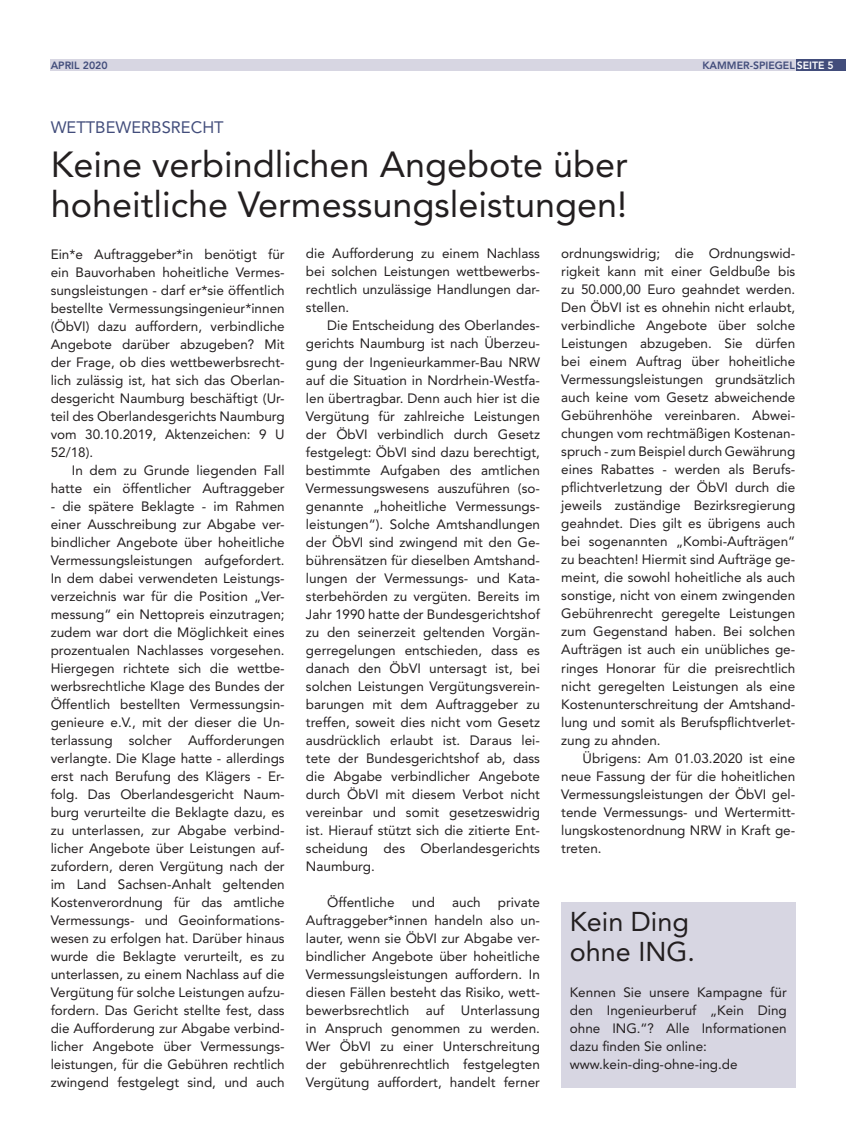
<style>
.page{position:relative;width:846px;height:1144px;background:#fff}
.page>*{position:absolute;margin:0;border:0;box-sizing:border-box;transform-origin:0 0}
.t1{font:36px/40.5px "Avenir LT Std";color:#231f20}
.t2{font:27px/30px "Avenir LT Std";color:#231f20}
.t3{font:16.5px "Avenir LT Std";color:#424d7b}
.t4{font:13.5px/18px "Avenir LT Std";color:#231f20;text-align:justify}
.t5{font:800 10.5px "Avenir LT Std";color:#424d7b}
.s1{color:#fff}
</style>
<div class="page">
<div style="left:794px;top:60px;width:51px;height:11px;background:#424d7b"></div>
<div style="left:50px;top:60px;width:745px;height:11px;background:#d7d6e2"></div>
<div style="left:561px;top:901px;width:234px;height:185px;background:#d7d6e2"></div>
<p class="t5" style="left:51px;top:60px;width:58px">APRIL 2020</p>
<p class="t5" style="left:702px;top:60px;width:133px">KAMMER-SPIEGEL <span class="s1">SEITE 5</span></p>
<p class="t3" style="left:51px;top:117px;width:174px">WETTBEWERBSRECHT</p>
<h1 class="t1" style="left:51px;top:144px;width:578px">Keine verbindlichen Angebote über hoheitliche Vermessungsleistungen!</h1>
<p class="t4" style="left:51px;top:245px;width:235px">Ein*e Auftraggeber*in benötigt für ein Bauvorhaben hoheitliche Vermes&shy;sungsleistungen - darf er*sie öffentlich bestellte Vermessungsingenieur*innen (ÖbVI) dazu auffordern, verbindliche Angebote darüber abzugeben? Mit der Frage, ob dies wettbewerbsrecht&shy;lich zulässig ist, hat sich das Oberlan&shy;desgericht Naumburg beschäftigt (Ur&shy;teil des Oberlandesgerichts Naumburg vom 30.10.2019, Aktenzeichen: 9 U 52/18).</p>
<p class="t4" style="left:51px;top:461px;width:235px;text-align:right">In dem zu Grunde liegenden Fall hatte ein öffentlicher Auftraggeber</p>
<p class="t4" style="left:51px;top:497px;width:235px">- die spätere Beklagte - im Rahmen einer Ausschreibung zur Abgabe ver&shy;bindlicher Angebote über hoheitliche Vermessungsleistungen aufgefordert.<br>In dem dabei verwendeten Leistungs&shy;verzeichnis war für die Position „Ver&shy;messung“ ein Nettopreis einzutragen; zudem war dort die Möglichkeit eines prozentualen Nachlasses vorgesehen.<br>Hiergegen richtete sich die wettbe&shy;werbsrechtliche Klage des Bundes der Öffentlich bestellten Vermessungsin&shy;genieure e.V., mit der dieser die Un&shy;terlassung solcher Aufforderungen verlangte. Die Klage hatte - allerdings erst nach Berufung des Klägers - Er&shy;folg. Das Oberlandesgericht Naum&shy;burg verurteilte die Beklagte dazu, es zu unterlassen, zur Abgabe verbind&shy;licher Angebote über Leistungen auf&shy;zufordern, deren Vergütung nach der im Land Sachsen-Anhalt geltenden Kostenverordnung für das amtliche Vermessungs- und Geoinformations&shy;wesen zu erfolgen hat. Darüber hinaus wurde die Beklagte verurteilt, es zu unterlassen, zu einem Nachlass auf die Vergütung für solche Leistungen aufzu&shy;fordern. Das Gericht stellte fest, dass die Aufforderung zur Abgabe verbind&shy;licher Angebote über Vermessungs&shy;leistungen, für die Gebühren rechtlich zwingend festgelegt sind, und auch</p>
<p class="t4" style="left:561px;top:244px;width:235px">ordnungswidrig; die Ordnungswid&shy;rigkeit kann mit einer Geldbuße bis zu 50.000,00 Euro geahndet werden.<br>Den ÖbVI ist es ohnehin nicht erlaubt, verbindliche Angebote über solche Leistungen abzugeben. Sie dürfen bei einem Auftrag über hoheitliche Vermessungsleistungen grundsätzlich auch keine vom Gesetz abweichende Gebührenhöhe vereinbaren. Abwei&shy;chungen vom rechtmäßigen Kostenan&shy;spruch - zum Beispiel durch Gewährung eines Rabattes - werden als Berufs&shy;pflichtverletzung der ÖbVI durch die jeweils zuständige Bezirksregierung geahndet. Dies gilt es übrigens auch bei sogenannten „Kombi-Aufträgen“ zu beachten! Hiermit sind Aufträge ge&shy;meint, die sowohl hoheitliche als auch sonstige, nicht von einem zwingenden Gebührenrecht geregelte Leistungen zum Gegenstand haben. Bei solchen Aufträgen ist auch ein unübliches ge&shy;ringes Honorar für die preisrechtlich nicht geregelten Leistungen als eine Kostenunterschreitung der Amtshand&shy;lung und somit als Berufspflichtverlet&shy;zung zu ahnden.</p>
<p class="t4" style="left:561px;top:748px;width:235px;text-indent:21px">Übrigens: Am 01.03.2020 ist eine neue Fassung der für die hoheitlichen Vermessungsleistungen der ÖbVI gel&shy;tende Vermessungs- und Wertermitt&shy;lungskostenordnung NRW in Kraft ge&shy;treten.</p>
<p class="t4" style="left:306px;top:245px;width:235px">die Aufforderung zu einem Nachlass bei solchen Leistungen wettbewerbs&shy;rechtlich unzulässige Handlungen dar&shy;stellen.</p>
<p class="t4" style="left:306px;top:317px;width:235px;text-indent:21px">Die Entscheidung des Oberlandes&shy;gerichts Naumburg ist nach Überzeu&shy;gung der Ingenieurkammer-Bau NRW auf die Situation in Nordrhein-Westfa&shy;len übertragbar. Denn auch hier ist die Vergütung für zahlreiche Leistungen der ÖbVI verbindlich durch Gesetz festgelegt: ÖbVI sind dazu berechtigt, bestimmte Aufgaben des amtlichen Vermessungswesens auszuführen (so&shy;genannte „hoheitliche Vermessungs&shy;leistungen“). Solche Amtshandlungen der ÖbVI sind zwingend mit den Ge&shy;bührensätzen für dieselben Amtshand&shy;lungen der Vermessungs- und Kata&shy;sterbehörden zu vergüten. Bereits im Jahr 1990 hatte der Bundesgerichtshof zu den seinerzeit geltenden Vorgän&shy;gerregelungen entschieden, dass es danach den ÖbVI untersagt ist, bei solchen Leistungen Vergütungsverein&shy;barungen mit dem Auftraggeber zu treffen, soweit dies nicht vom Gesetz ausdrücklich erlaubt ist. Daraus lei&shy;tete der Bundesgerichtshof ab, dass die Abgabe verbindlicher Angebote durch ÖbVI mit diesem Verbot nicht vereinbar und somit gesetzeswidrig ist. Hierauf stützt sich die zitierte Ent&shy;scheidung des Oberlandesgerichts Naumburg.</p>
<p class="t4" style="left:327px;top:892px;width:69px">Öffentliche</p>
<p class="t4" style="left:411px;top:892px;width:25px">und</p>
<p class="t4" style="left:452px;top:892px;width:30px">auch</p>
<p class="t4" style="left:306px;top:892px;width:235px;text-indent:192px">private Auftraggeber*innen handeln also un&shy;lauter, wenn sie ÖbVI zur Abgabe ver&shy;bindlicher Angebote über hoheitliche Vermessungsleistungen auffordern. In diesen Fällen besteht das Risiko, wett&shy;bewerbsrechtlich auf Unterlassung in Anspruch genommen zu werden.<br>Wer ÖbVI zu einer Unterschreitung der gebührenrechtlich festgelegten Vergütung auffordert, handelt ferner</p>
<h2 class="t2" style="left:569px;top:906px;width:127px">Kein Ding ohne ING.</h2>
<p class="t4" style="left:569px;top:983px;width:218px;text-align:left">Kennen Sie unsere Kampagne für den Ingenieurberuf „Kein Ding ohne ING.“? Alle Informationen dazu finden Sie online: www.kein-ding-ohne-ing.de</p>
</div>
